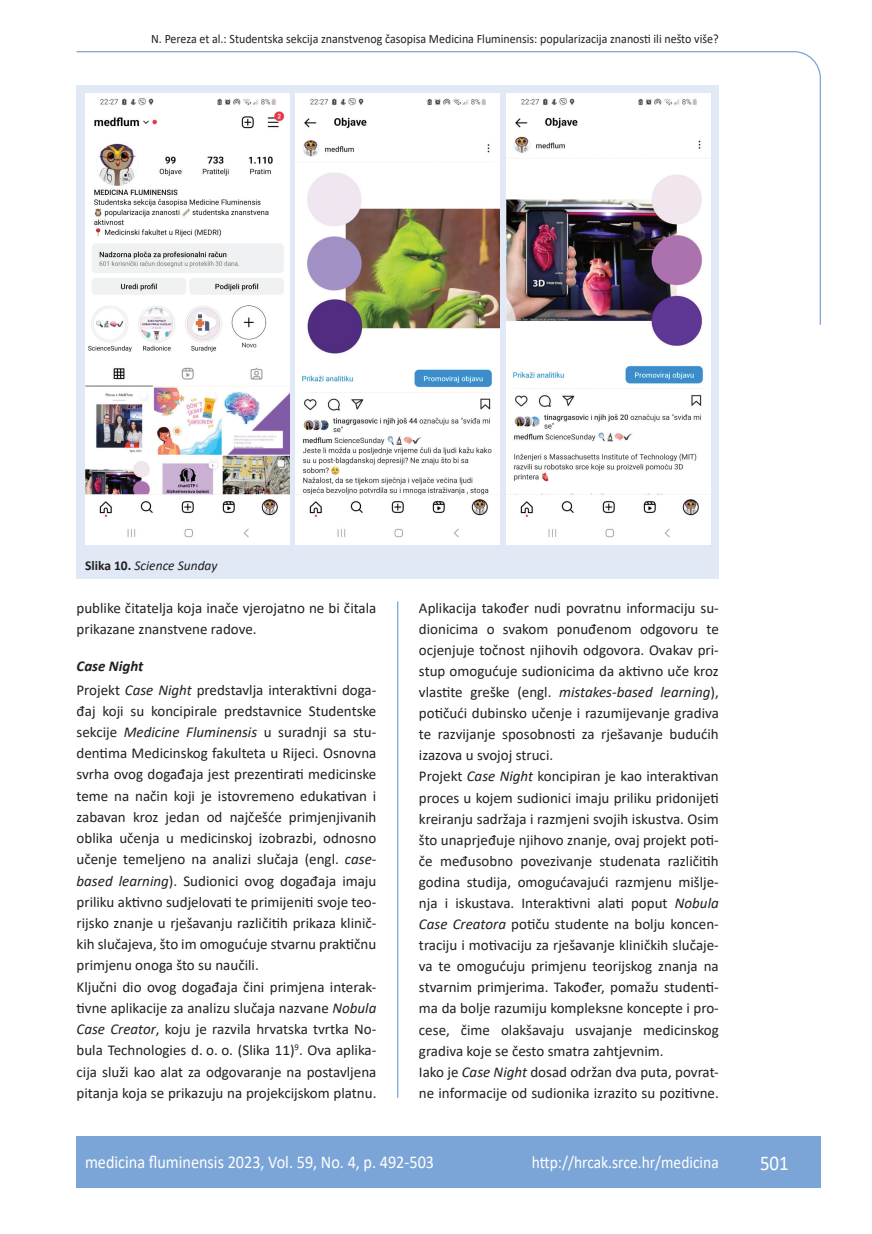
<style>
.page{position:relative;width:872px;height:1234px;background:#fff}
.page>*{position:absolute;margin:0;border:0;box-sizing:border-box;transform-origin:0 0}
.t1{font:21px "Calibri";color:#fff;scale:.9 1}
.t2{font:18px "Calibri";color:#fff;scale:.9 1}
.t3{font:17.25px "Calibri";color:#fff;scale:.9 1}
.osnovni_tekst{font:15px/21.1px "Calibri";color:#231f20;text-align:justify}
.podpodnaslov{font:italic 700 15px "Calibri";color:#231f20}
.potpis_slika{font:italic 13.5px "Calibri";color:#231f20}
.glava{font:12.75px "Calibri";color:#231f20;scale:.94 1}
.s1{font-weight:700;font-style:normal}
.s2{font-style:italic}
</style>
<div class="page">
<svg style="left:76px;top:51px;width:745px;height:275px"></svg>
<hr style="left:397px;top:601px;width:1px;height:496px;background:#7ca5d7">
<div style="left:77px;top:1135px;width:744px;height:51px;background:#7ca5d7"></div>
<div style="left:77px;top:85px;width:642px;height:493px;background:#e1e9f6"></div>
<img style="left:85px;top:94px;width:204px;height:450px">
<img style="left:296px;top:94px;width:204px;height:450px">
<img style="left:506px;top:94px;width:204px;height:450px">
<p class="glava" style="left:151px;top:29px;width:605px">N. Pereza et al.: Studentska sekcija znanstvenog časopisa Medicina Fluminensis: popularizacija znanosti ili nešto više?</p>
<p class="potpis_slika" style="left:85px;top:555px;width:134px"><span class="s1">Slika 10.</span> Science Sunday</p>
<p class="osnovni_tekst" style="left:77px;top:596px;width:301px">publike čitatelja koja inače vjerojatno ne bi čitala prikazane znanstvene radove.</p>
<p class="podpodnaslov" style="left:77px;top:655px;width:68px">Case Night</p>
<p class="osnovni_tekst" style="left:77px;top:678px;width:301px">Projekt <span class="s2">Case Night</span> predstavlja interaktivni doga&shy;đaj koji su koncipirale predstavnice Studentske sekcije <span class="s2">Medicine Fluminensis</span> u suradnji sa stu&shy;dentima Medicinskog fakulteta u Rijeci. Osnovna svrha ovog događaja jest prezentirati medicinske teme na način koji je istovremeno edukativan i zabavan kroz jedan od najčešće primjenjivanih oblika učenja u medicinskoj izobrazbi, odnosno učenje temeljeno na analizi slučaja (engl. <span class="s2">case&shy;based learning</span>). Sudionici ovog događaja imaju priliku aktivno sudjelovati te primijeniti svoje teo&shy;rijsko znanje u rješavanju različitih prikaza klinič&shy;kih slučajeva, što im omogućuje stvarnu praktičnu primjenu onoga što su naučili.</p>
<p class="osnovni_tekst" style="left:77px;top:975px;width:301px">Ključni dio ovog događaja čini primjena interak&shy;tivne aplikacije za analizu slučaja nazvane <span class="s2">Nobula Case Creator</span>, koju je razvila hrvatska tvrtka No&shy;bula Technologies d. o. o. (Slika 11)<sup>9</sup>. Ova aplika&shy;cija služi kao alat za odgovaranje na postavljena pitanja koja se prikazuju na projekcijskom platnu.</p>
<p class="osnovni_tekst" style="left:419px;top:596px;width:301px">Aplikacija također nudi povratnu informaciju su&shy;dionicima o svakom ponuđenom odgovoru te ocjenjuje točnost njihovih odgovora. Ovakav pri&shy;stup omogućuje sudionicima da aktivno uče kroz vlastite greške (engl. <span class="s2">mistakes-based learning</span>), potičući dubinsko učenje i razumijevanje gradiva te razvijanje sposobnosti za rješavanje budućih izazova u svojoj struci.</p>
<p class="osnovni_tekst" style="left:419px;top:765px;width:301px">Projekt <span class="s2">Case Night</span> koncipiran je kao interaktivan proces u kojem sudionici imaju priliku pridonijeti kreiranju sadržaja i razmjeni svojih iskustva. Osim što unaprjeđuje njihovo znanje, ovaj projekt poti&shy;če međusobno povezivanje studenata različitih godina studija, omogućavajući razmjenu mišlje&shy;nja i iskustava. Interaktivni alati poput <span class="s2">Nobula Case Creatora</span> potiču studente na bolju koncen&shy;traciju i motivaciju za rješavanje kliničkih slučaje&shy;va te omogućuju primjenu teorijskog znanja na stvarnim primjerima. Također, pomažu studenti&shy;ma da bolje razumiju kompleksne koncepte i pro&shy;cese, čime olakšavaju usvajanje medicinskog gradiva koje se često smatra zahtjevnim.</p>
<p class="osnovni_tekst" style="left:419px;top:1060px;width:301px">Iako je <span class="s2">Case Night</span> dosad održan dva puta, povrat&shy;ne informacije od sudionika izrazito su pozitivne.</p>
<p class="t2" style="left:85px;top:1149px;width:389px">medicina fluminensis 2023, Vol. 59, No. 4, p. 492-503</p>
<p class="t3" style="left:532px;top:1150px;width:209px">http://hrcak.srce.hr/medicina</p>
<p class="t1" style="left:760px;top:1147px;width:33px">501</p>
</div>
